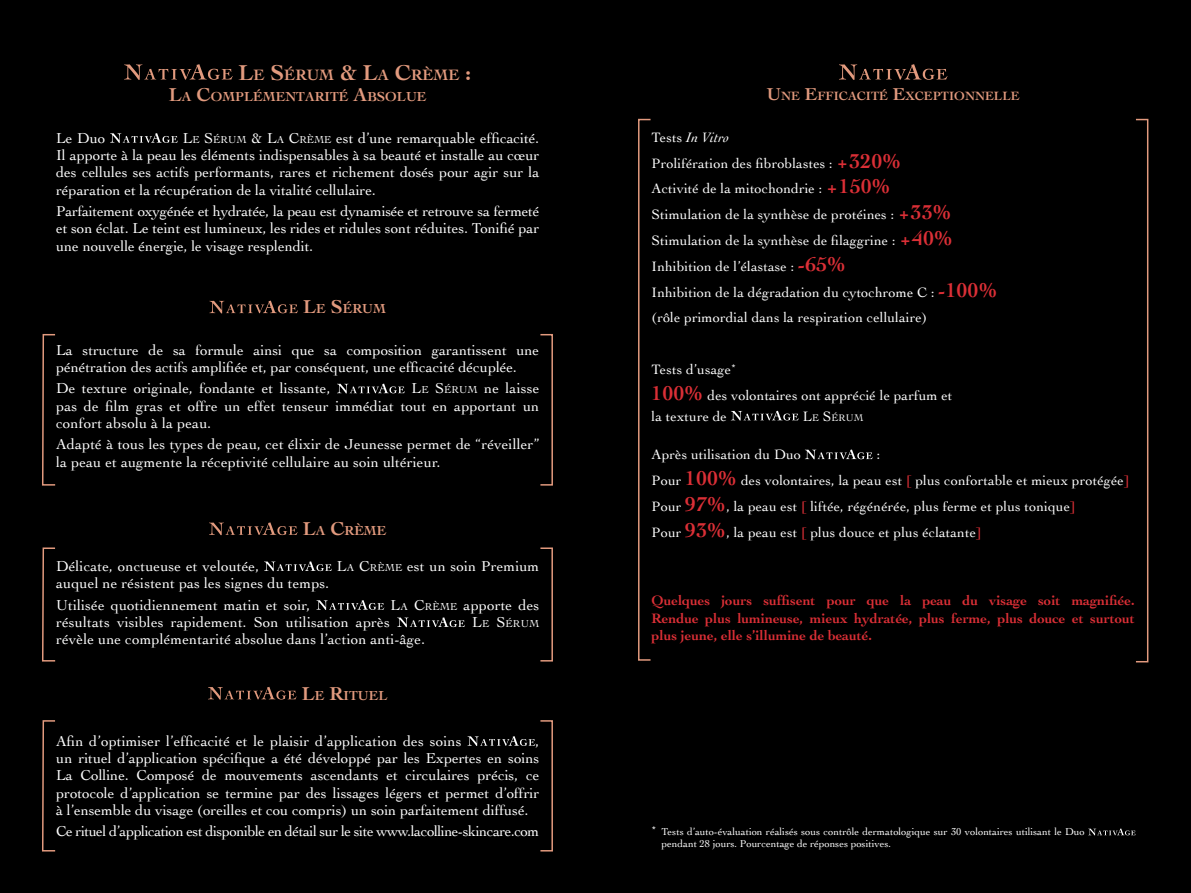
<style>
.page{position:relative;width:1191px;height:893px;background:#fff}
.page>*{position:absolute;margin:0;border:0;box-sizing:border-box;transform-origin:0 0}
.t1{font:700 15.75px "Cochin";color:#e29a7e}
.t2{font:15px/17.2px "Cochin";letter-spacing:.01em;color:#fff;text-align:justify}
.t3{font:15px "Cochin";letter-spacing:-.03em;color:#fff}
.t4{font:14.25px/25.8px "Cochin";letter-spacing:.01em;color:#fff}
.t5{font:700 14.25px/17.2px "Cochin";color:#db2f36;text-align:justify}
.t6{font:700 13.65px "Cochin";color:#e29a7e}
.t7{font:700 12.6px "Cochin";color:#e29a7e}
.t8{font:10.5px/12px "Cochin";color:#fff}
.t9{font:10.5px "Cochin";color:#fff}
.t10{font:10.05px "Cochin";color:#fff}
.t11{font:8.25px "Courier";color:#fff}
.s1{font-size:22.5px}
.s2{font-size:19.5px}
.s3{font-style:inherit}
.s4{font-size:10.5px}
.s5{font-size:15px}
.s6{font-size:18px}
.s7{font-style:italic}
.s8{font-weight:700;font-size:21px;color:#db2f36}
.s9{font-size:14.25px}
.s10{color:#db2f36}
</style>
<div class="page">
<div style="left:595px;top:0;width:596px;height:893px;background:#000"></div>
<svg style="left:731px;top:411px;width:68px;height:9px"></svg>
<svg style="left:805px;top:449px;width:68px;height:10px"></svg>
<svg style="left:1088px;top:828px;width:47px;height:7px"></svg>
<svg style="left:839px;top:64px;width:108px;height:16px"></svg>
<div style="left:0;top:0;width:595px;height:893px;background:#000"></div>
<svg style="left:110px;top:133px;width:68px;height:10px"></svg>
<svg style="left:124px;top:64px;width:109px;height:16px"></svg>
<svg style="left:337px;top:384px;width:68px;height:9px"></svg>
<svg style="left:209px;top:301px;width:89px;height:12px"></svg>
<svg style="left:42px;top:334px;width:14px;height:152px"></svg>
<div style="left:540px;top:334px;width:13px;height:152px;border:2px solid #e29a7e"></div>
<svg style="left:264px;top:561px;width:68px;height:10px"></svg>
<svg style="left:316px;top:600px;width:68px;height:10px"></svg>
<svg style="left:397px;top:617px;width:68px;height:10px"></svg>
<svg style="left:209px;top:522px;width:89px;height:13px"></svg>
<svg style="left:42px;top:547px;width:14px;height:115px"></svg>
<div style="left:540px;top:547px;width:13px;height:115px;border:2px solid #e29a7e"></div>
<svg style="left:467px;top:736px;width:68px;height:10px"></svg>
<svg style="left:208px;top:687px;width:89px;height:13px"></svg>
<svg style="left:42px;top:720px;width:14px;height:132px"></svg>
<div style="left:540px;top:720px;width:13px;height:131px;border:2px solid #e29a7e"></div>
<div style="left:638px;top:119px;width:13px;height:542px;border:2px solid #e29a7e"></div>
<div style="left:1135px;top:119px;width:13px;height:543px;border:2px solid #e29a7e"></div>
<p class="t1" style="left:238px;top:65px;width:234px"><span class="s1">L</span>E <span class="s1">S</span>ÉRUM <span class="s1">&amp; L</span>A <span class="s1">C</span>RÈME <span class="s1">:</span></p>
<p class="t6" style="left:169px;top:88px;width:259px"><span class="s2">L</span>A <span class="s2">C</span>OMPLÉMENTARITÉ <span class="s2">A</span>BSOLUE</p>
<p class="t2" style="left:56px;top:129px;width:485px;text-indent:127px"><span class="s3">L</span><span class="s4">E</span> <span class="s3">S</span><span class="s4">ÉRUM</span> &amp; <span class="s3">L</span><span class="s4">A</span> <span class="s3">C</span><span class="s4">RÈME</span> est d’une remarquable efficacité.<br>Il apporte à la peau les éléments indispensables à sa beauté et installe au cœur des cellules ses actifs performants, rares et richement dosés pour agir sur la réparation et la récupération de la vitalité cellulaire.</p>
<p class="t2" style="left:56px;top:203px;width:485px">Parfaitement oxygénée et hydratée, la peau est dynamisée et retrouve sa fermeté et son éclat. Le teint est lumineux, les rides et ridules sont réduites. Tonifié par une nouvelle énergie, le visage resplendit.</p>
<p class="t2" style="left:56px;top:129px;width:51px">Le Duo</p>
<p class="t6" style="left:303px;top:301px;width:84px"><span class="s2">L</span>E <span class="s2">S</span>ÉRUM</p>
<p class="t2" style="left:56px;top:341px;width:484px">La structure de sa formule ainsi que sa composition garantissent une pénétration des actifs amplifiée et, par conséquent, une efficacité décuplée.</p>
<p class="t2" style="left:56px;top:380px;width:276px">De texture originale, fondante et lissante,</p>
<p class="t2" style="left:56px;top:380px;width:485px;text-indent:355px"><span class="s3">L</span><span class="s4">E</span> <span class="s3">S</span><span class="s4">ÉRUM</span> ne laisse pas de film gras et offre un effet tenseur immédiat tout en apportant un confort absolu à la peau.</p>
<p class="t2" style="left:56px;top:436px;width:485px">Adapté à tous les types de peau, cet élixir de Jeunesse permet de “réveiller” la peau et augmente la réceptivité cellulaire au soin ultérieur.</p>
<p class="t6" style="left:303px;top:523px;width:85px"><span class="s2">L</span>A <span class="s2">C</span>RÈME</p>
<p class="t2" style="left:56px;top:558px;width:204px">Délicate, onctueuse et veloutée,</p>
<p class="t2" style="left:337px;top:558px;width:204px"><span class="s3">L</span><span class="s4">A</span> <span class="s3">C</span><span class="s4">RÈME</span> est un soin Premium</p>
<p class="t2" style="left:56px;top:573px;width:275px;line-height:21.5px">auquel ne résistent pas les signes du temps.<br>Utilisée quotidiennement matin et soir,</p>
<p class="t2" style="left:390px;top:596px;width:150px"><span class="s3">L</span><span class="s4">A</span> <span class="s3">C</span><span class="s4">RÈME</span> apporte des</p>
<p class="t2" style="left:56px;top:614px;width:335px">résultats visibles rapidement. Son utilisation après</p>
<p class="t9" style="left:472px;top:618px;width:68px"><span class="s5">L</span>E <span class="s5">S</span>ÉRUM</p>
<p class="t2" style="left:56px;top:631px;width:370px">révèle une complémentarité absolue dans l’action anti-âge.</p>
<p class="t6" style="left:302px;top:687px;width:87px"><span class="s2">L</span>E <span class="s2">R</span>ITUEL</p>
<p class="t2" style="left:56px;top:732px;width:407px">Afin d’optimiser l’efficacité et le plaisir d’application des soins</p>
<p class="t2" style="left:56px;top:732px;width:485px;text-indent:479px">, un rituel d’application spécifique a été développé par les Expertes en soins La Colline. Composé de mouvements ascendants et circulaires précis, ce protocole d’application se termine par des lissages légers et permet d’offrir à l’ensemble du visage (oreilles et cou compris) un soin parfaitement diffusé.</p>
<p class="t3" style="left:56px;top:823px;width:485px">Ce rituel d’application est disponible en détail sur le site www.lacolline-skincare.com</p>
<p class="t7" style="left:767px;top:89px;width:254px"><span class="s6">U</span>NE <span class="s6">E</span>FFICACITÉ <span class="s6">E</span>XCEPTIONNELLE</p>
<p class="t4" style="left:651px;top:124px;width:347px">Tests <span class="s7">In Vitro<br></span>Prolifération des fibroblastes : <span class="s8">+320%<br></span>Activité de la mitochondrie : <span class="s8">+150%<br></span>Stimulation de la synthèse de protéines : <span class="s8">+33% </span>Stimulation de la synthèse de filaggrine : <span class="s8">+40% </span>Inhibition de l’élastase : <span class="s8">-65%<br></span>Inhibition de la dégradation du cytochrome C : <span class="s8">-100% </span>(rôle primordial dans la respiration cellulaire)</p>
<p class="t4" style="left:651px;top:356px;width:302px">Tests d’usage<sup>*<br></sup><span class="s8">100%</span> des volontaires ont apprécié le parfum et</p>
<p class="t4" style="left:651px;top:403px;width:77px">la texture de</p>
<p class="t10" style="left:802px;top:411px;width:62px"><span class="s9">L</span>E <span class="s9">S</span>ÉRUM</p>
<p class="t4" style="left:651px;top:442px;width:151px">Après utilisation du Duo</p>
<p class="t4" style="left:651px;top:442px;width:479px;text-indent:225px">:<br>Pour <span class="s8">100%</span> des volontaires, la peau est <span class="s10">[</span> plus confortable et mieux protégée<span class="s10">] </span>Pour <span class="s8">97%</span>, la peau est <span class="s10">[</span> liftée, régénérée, plus ferme et plus tonique<span class="s10">]<br></span>Pour <span class="s8">93%</span>, la peau est <span class="s10">[</span> plus douce et plus éclatante<span class="s10">]</span></p>
<p class="t5" style="left:651px;top:592px;width:485px">Quelques jours suffisent pour que la peau du visage soit magnifiée.<br>Rendue plus lumineuse, mieux hydratée, plus ferme, plus douce et surtout plus jeune, elle s’illumine de beauté.</p>
<p class="t11" style="left:651px;top:824px;width:6px">*</p>
<p class="t8" style="left:661px;top:826px;width:425px">Tests d’auto-évaluation réalisés sous contrôle dermatologique sur 30 volontaires utilisant le Duo pendant 28 jours. Pourcentage de réponses positives.</p>
</div>
